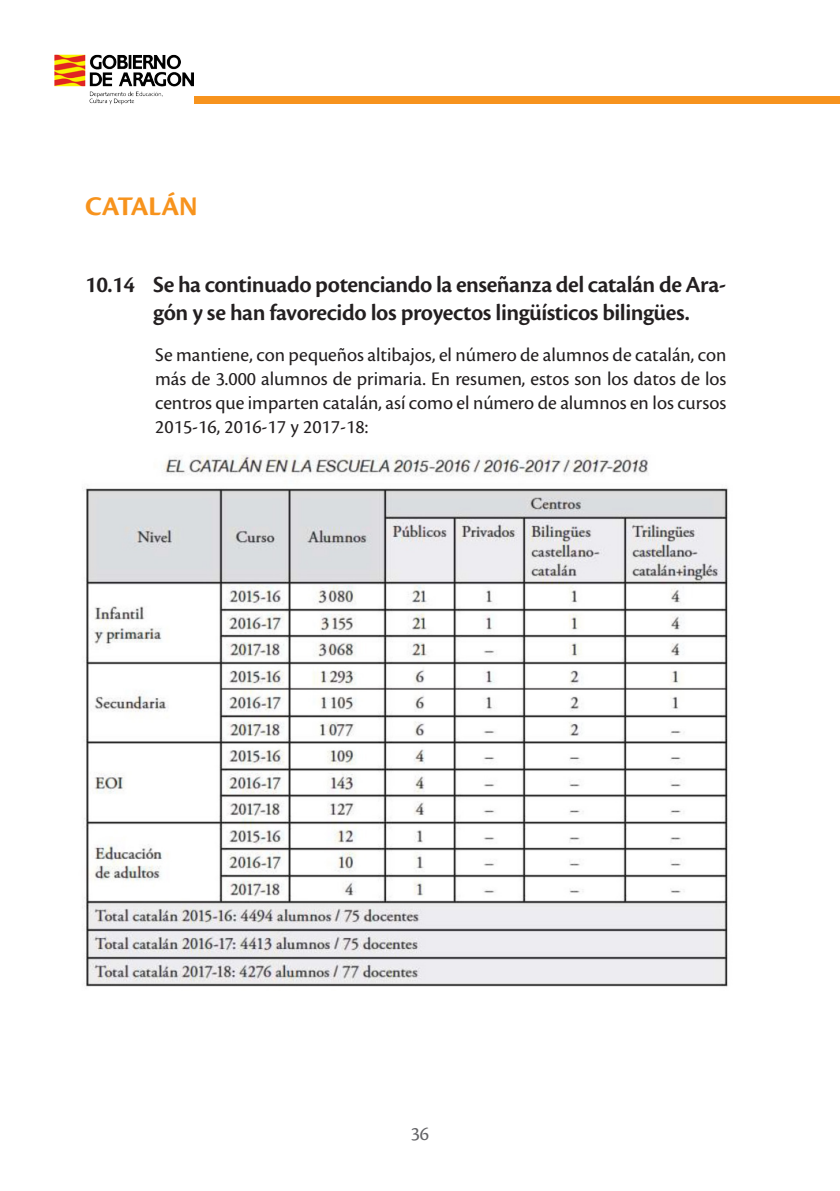
<style>
.page{position:relative;width:840px;height:1191px;background:#fff}
.page>*{position:absolute;margin:0;border:0;box-sizing:border-box;transform-origin:0 0}
.Lengua{font:28px "Cronos Pro Bold Subh";letter-spacing:-.005em;color:#f7931d}
.subcapitulo{font:600 24px/28.8px "Cronos Pro";letter-spacing:-.02em;color:#231f20}
.t1{font:20px/24px "Cronos Pro";color:#231f20;text-align:justify}
.t2{font:20px "Cronos Pro";color:#656568}
</style>
<div class="page">
<img style="left:54px;top:55px;width:140px;height:49px">
<div style="left:194px;top:96px;width:645px;height:8px;background:#f7931d"></div>
<img style="left:82px;top:454px;width:646px;height:533px">
<p class="Lengua" style="left:85px;top:190px;width:114px">CATALÁN</p>
<p class="subcapitulo" style="left:153px;top:270px;width:574px;text-indent:-68px">10.14 Se ha continuado potenciando la enseñanza del catalán de Ara&shy;gón y se han favorecido los proyectos lingüísticos bilingües.</p>
<p class="t1" style="left:155px;top:343px;width:572px">Se mantiene, con pequeños altibajos, el número de alumnos de catalán, con más de 3.000 alumnos de primaria. En resumen, estos son los datos de los centros que imparten catalán, así como el número de alumnos en los cursos 2015-16, 2016-17 y 2017-18:</p>
<p class="t2" style="left:410px;top:1122px;width:20px">36</p>
</div>
